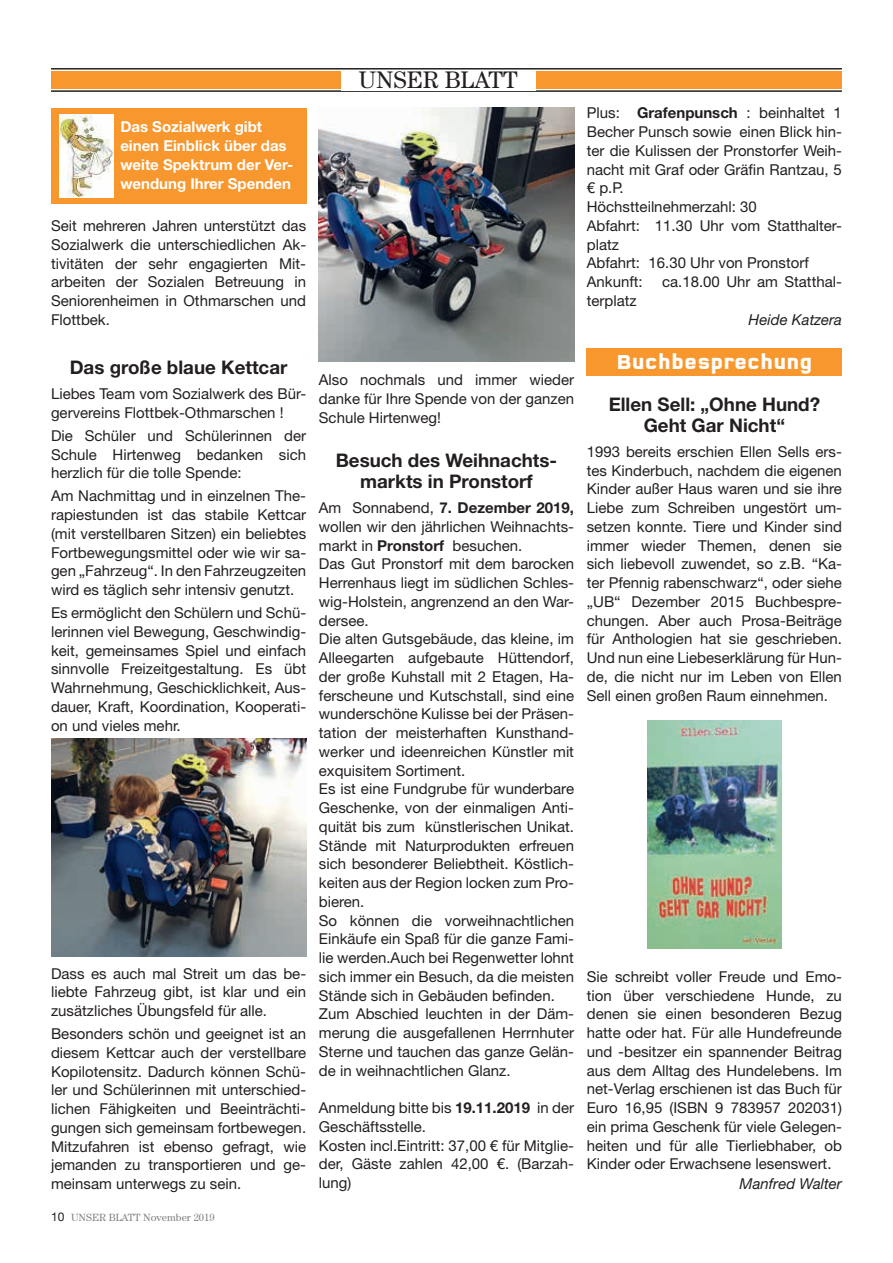
<style>
.page{position:relative;width:893px;height:1263px;background:#fff}
.page>*{position:absolute;margin:0;border:0;box-sizing:border-box;transform-origin:0 0}
.t1{font:24px "Century Std";color:#231f20}
.t2{font:700 21px "Q Type Cond";letter-spacing:-.03em;color:#fff}
.t3{font:700 18.75px/21px "Helvetica Neue LT Std";color:#231f20;text-align:center}
.t4{font:15px/18.8px "Helvetica Neue LT Std";color:#231f20;text-align:justify}
.t5{font:700 15px/18.8px "Helvetica Neue LT Std";color:#fff}
.t6{font:italic 15px "Helvetica Neue LT Std";color:#231f20}
.t7{font:10.5px "Century Std";color:#808285}
.s1{font-family:"Helvetica Neue LT Std";font-size:12px;color:#231f20}
.s2{font-weight:700}
</style>
<div class="page">
<div style="left:51px;top:72px;width:791px;height:17px;background:#f7972d"></div>
<hr style="left:51px;top:68px;width:791px;height:2px;background:#231f20">
<hr style="left:51px;top:90px;width:791px;height:2px;background:#231f20">
<div style="left:341px;top:71px;width:195px;height:19px;background:#fff"></div>
<div style="left:587px;top:348px;width:255px;height:28px;background:#f7972d"></div>
<div style="left:51px;top:108px;width:255px;height:95px;background:#f7972d"></div>
<img style="left:59px;top:115px;width:54px;height:82px">
<img style="left:319px;top:108px;width:255px;height:253px">
<img style="left:51px;top:738px;width:255px;height:218px">
<img style="left:647px;top:721px;width:135px;height:227px">
<h1 class="t1" style="left:359px;top:66px;width:160px">UNSER BLATT</h1>
<p class="t5" style="left:120px;top:117px;width:174px">Das Sozialwerk gibt einen Einblick über das weite Spektrum der Ver&shy;wendung Ihrer Spenden</p>
<p class="t4" style="left:51px;top:216px;width:257px">Seit mehreren Jahren unterstützt das Sozialwerk die unterschiedlichen Ak&shy;tivitäten der sehr engagierten Mit&shy;arbeiten der Sozialen Betreuung in Seniorenheimen in Othmarschen und Flottbek.</p>
<p class="t3" style="left:70px;top:356px;width:219px">Das große blaue Kettcar</p>
<p class="t4" style="left:51px;top:384px;width:257px">Liebes Team vom Sozialwerk des Bür&shy;gervereins Flottbek-Othmarschen !</p>
<p class="t4" style="left:51px;top:426px;width:257px">Die Schüler und Schülerinnen der Schule Hirtenweg bedanken sich herzlich für die tolle Spende:</p>
<p class="t4" style="left:51px;top:486px;width:257px">Am Nachmittag und in einzelnen The&shy;rapiestunden ist das stabile Kettcar (mit verstellbaren Sitzen) ein beliebtes Fortbewegungsmittel oder wie wir sa&shy;gen „Fahrzeug“. In den Fahrzeugzeiten wird es täglich sehr intensiv genutzt.</p>
<p class="t4" style="left:51px;top:603px;width:257px">Es ermöglicht den Schülern und Schü&shy;lerinnen viel Bewegung, Geschwindig&shy;keit, gemeinsames Spiel und einfach sinnvolle Freizeitgestaltung. Es übt Wahrnehmung, Geschicklichkeit, Aus&shy;dauer, Kraft, Koordination, Kooperati&shy;on und vieles mehr.</p>
<p class="t4" style="left:51px;top:964px;width:257px">Dass es auch mal Streit um das be&shy;liebte Fahrzeug gibt, ist klar und ein zusätzliches Übungsfeld für alle.</p>
<p class="t4" style="left:51px;top:1024px;width:257px">Besonders schön und geeignet ist an diesem Kettcar auch der verstellbare Kopilotensitz. Dadurch können Schü&shy;ler und Schülerinnen mit unterschied&shy;lichen Fähigkeiten und Beeinträchti&shy;gungen sich gemeinsam fortbewegen.<br>Mitzufahren ist ebenso gefragt, wie jemanden zu transportieren und ge&shy;meinsam unterwegs zu sein.</p>
<p class="t7" style="left:51px;top:1211px;width:165px"><span class="s1">10</span> UNSER BLATT November 2019</p>
<p class="t4" style="left:319px;top:370px;width:257px">Also nochmals und immer wieder danke für Ihre Spende von der ganzen Schule Hirtenweg!</p>
<p class="t3" style="left:336px;top:449px;width:223px">Besuch des Weihnachts&shy;markts in Pronstorf</p>
<p class="t4" style="left:319px;top:498px;width:257px;text-align:left">Am Sonnabend, <span class="s2">7. Dezember 2019, </span>wollen wir den jährlichen Weihnachts&shy;markt in <span class="s2">Pronstorf</span> besuchen.<br>Das Gut Pronstorf mit dem barocken Herrenhaus liegt im südlichen Schles&shy;wig-Holstein, angrenzend an den War&shy;dersee.<br>Die alten Gutsgebäude, das kleine, im Alleegarten aufgebaute Hüttendorf, der große Kuhstall mit 2 Etagen, Ha&shy;ferscheune und Kutschstall, sind eine wunderschöne Kulisse bei der Präsen&shy;tation der meisterhaften Kunsthand&shy;werker und ideenreichen Künstler mit exquisitem Sortiment.<br>Es ist eine Fundgrube für wunderbare Geschenke, von der einmaligen Anti&shy;quität bis zum künstlerischen Unikat.<br>Stände mit Naturprodukten erfreuen sich besonderer Beliebtheit. Köstlich&shy;keiten aus der Region locken zum Pro&shy;bieren.<br>So können die vorweihnachtlichen Einkäufe ein Spaß für die ganze Fami&shy;lie werden.Auch bei Regenwetter lohnt sich immer ein Besuch, da die meisten Stände sich in Gebäuden befinden.<br>Zum Abschied leuchten in der Däm&shy;merung die ausgefallenen Herrnhuter Sterne und tauchen das ganze Gelän&shy;de in weihnachtlichen Glanz.</p>
<p class="t4" style="left:319px;top:1098px;width:257px;text-align:left">Anmeldung bitte bis <span class="s2">19.11.2019</span> in der<br>Geschäftsstelle.<br>Kosten incl.Eintritt: 37,00 € für Mitglie&shy;der, Gäste zahlen 42,00 €. (Barzah&shy;lung)</p>
<p class="t4" style="left:587px;top:104px;width:257px;text-align:left">Plus: <span class="s2">Grafenpunsch</span> : beinhaltet 1<br>Becher Punsch sowie einen Blick hin&shy;ter die Kulissen der Pronstorfer Weih&shy;nacht mit Graf oder Gräfin Rantzau, 5 € p.P.<br>Höchstteilnehmerzahl: 30<br>Abfahrt: 11.30 Uhr vom Statthalter&shy;platz<br>Abfahrt: 16.30 Uhr von Pronstorf<br>Ankunft:</p>
<p class="t4" style="left:662px;top:272px;width:180px">ca.18.00 Uhr am Statthal-</p>
<p class="t4" style="left:587px;top:291px;width:51px">terplatz</p>
<p class="t6" style="left:749px;top:310px;width:95px">Heide Katzera</p>
<h2 class="t2" style="left:616px;top:350px;width:198px">Buchbesprechung</h2>
<p class="t3" style="left:609px;top:393px;width:213px">Ellen Sell: „Ohne Hund?<br>Geht Gar Nicht“</p>
<p class="t4" style="left:587px;top:442px;width:257px">1993 bereits erschien Ellen Sells ers&shy;tes Kinderbuch, nachdem die eigenen Kinder außer Haus waren und sie ihre Liebe zum Schreiben ungestört um&shy;setzen konnte. Tiere und Kinder sind immer wieder Themen, denen sie sich liebevoll zuwendet, so z.B. “Ka&shy;ter Pfennig rabenschwarz“, oder siehe „UB“ Dezember 2015 Buchbespre&shy;chungen. Aber auch Prosa-Beiträge für Anthologien hat sie geschrieben.<br>Und nun eine Liebeserklärung für Hun&shy;de, die nicht nur im Leben von Ellen Sell einen großen Raum einnehmen.</p>
<p class="t4" style="left:587px;top:967px;width:257px">Sie schreibt voller Freude und Emo&shy;tion über verschiedene Hunde, zu denen sie einen besonderen Bezug hatte oder hat. Für alle Hundefreunde und -besitzer ein spannender Beitrag aus dem Alltag des Hundelebens. Im net-Verlag erschienen ist das Buch für Euro 16,95 (ISBN 9 783957 202031) ein prima Geschenk für viele Gelegen&shy;heiten und für alle Tierliebhaber, ob Kinder oder Erwachsene lesenswert.</p>
<p class="t6" style="left:740px;top:1175px;width:104px">Manfred Walter</p>
</div>
